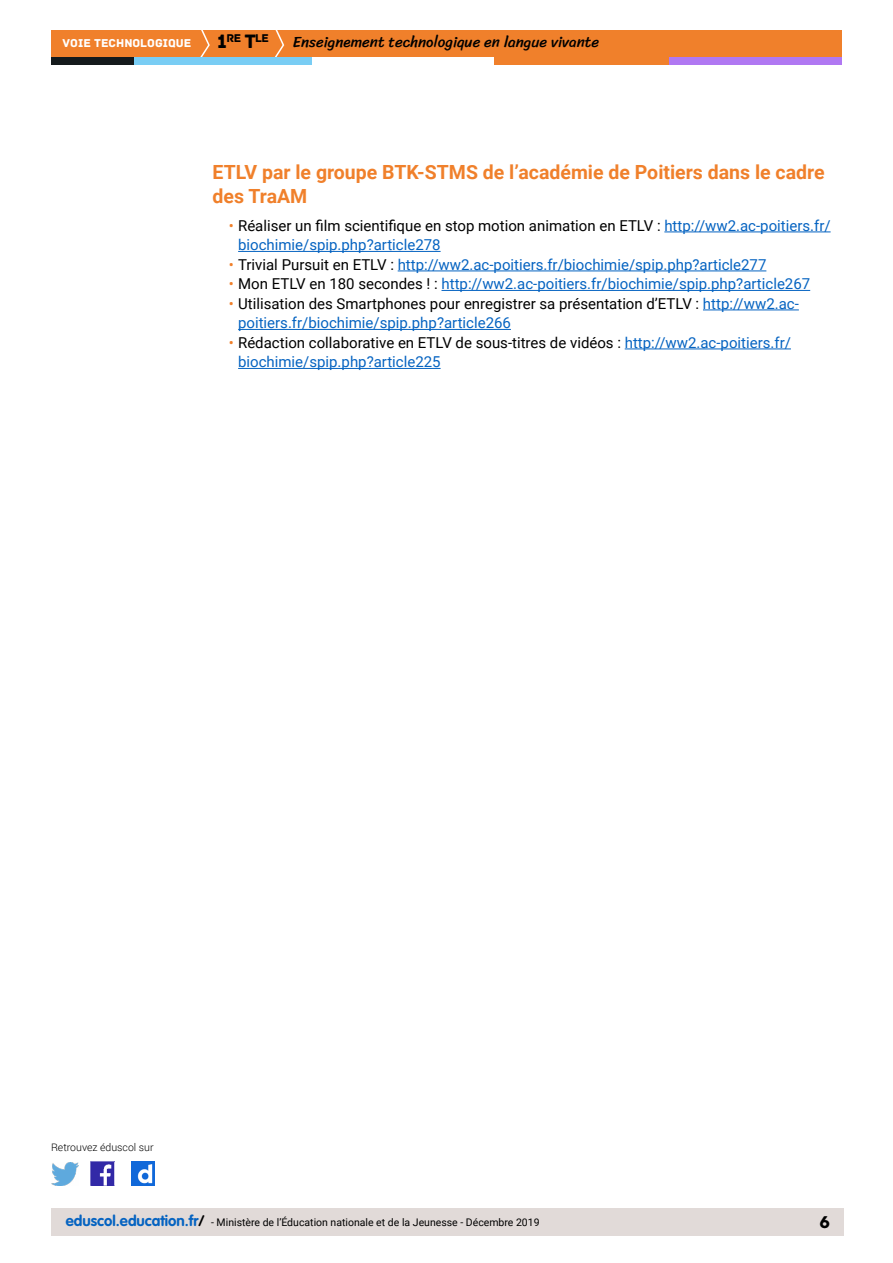
<style>
.page{position:relative;width:893px;height:1263px;background:#fff}
.page>*{position:absolute;margin:0;border:0;box-sizing:border-box;transform-origin:0 0}
.t1{font:700 19.5px/23.4px "Roboto";color:#f0802b}
.t2{font:18px "Archive";color:#000}
.t3{font:15px/19.5px "Roboto";color:#0563c1}
.t4{font:15px/19.5px "Roboto";color:#000}
.t5{font:15px "Sriracha";color:#000}
.t6{font:12px "Archive";color:#fff}
.t7{font:11.85px "Archive";color:#000}
.t8{font:10.5px "Roboto";color:#000}
.t9{font:300 10.5px "Roboto";color:#000}
.s1{font-size:20.4px}
.s2{color:#f0802b}
.s3{color:#000}
.s4{color:#0563c1}
.s5{font-family:"VAG Rounded Std";font-weight:700;font-size:15px;color:#0563c1}
.s6{font-family:"VAG Rounded Std";font-weight:700;font-size:15px}
</style>
<div class="page">
<div style="left:51px;top:30px;width:791px;height:27px;background:#f0802b"></div>
<svg style="left:200px;top:30px;width:10px;height:27px"></svg>
<svg style="left:275px;top:30px;width:10px;height:27px"></svg>
<div style="left:133px;top:57px;width:179px;height:8px;background:#79cdf4"></div>
<div style="left:51px;top:57px;width:82px;height:8px;background:#141a1c"></div>
<div style="left:667px;top:57px;width:175px;height:8px;background:#b078f2"></div>
<div style="left:494px;top:57px;width:175px;height:8px;background:#f0802b"></div>
<div style="left:51px;top:1209px;width:792px;height:27px;background:#e1dad8"></div>
<img style="left:91px;top:1162px;width:23px;height:23px">
<img style="left:51px;top:1163px;width:28px;height:22px">
<img style="left:132px;top:1162px;width:22px;height:23px">
<hr style="left:664px;top:232px;width:167px;height:1px;background:#0563c1">
<hr style="left:238px;top:251px;width:203px;height:1px;background:#0563c1">
<hr style="left:398px;top:271px;width:368px;height:1px;background:#0563c1">
<hr style="left:441px;top:290px;width:369px;height:1px;background:#0563c1">
<hr style="left:703px;top:310px;width:96px;height:1px;background:#0563c1">
<hr style="left:238px;top:329px;width:273px;height:1px;background:#0563c1">
<hr style="left:625px;top:349px;width:166px;height:1px;background:#0563c1">
<hr style="left:238px;top:368px;width:203px;height:1px;background:#0563c1">
<p class="t7" style="left:217px;top:31px;width:53px"><span class="s1">1</span>RE <span class="s1">T</span>LE</p>
<p class="t6" style="left:63px;top:36px;width:130px">VOIE TECHNOLOGIQUE</p>
<p class="t5" style="left:293px;top:33px;width:308px">Enseignement technologique en langue vivante</p>
<h1 class="t1" style="left:213px;top:160px;width:614px">ETLV par le groupe BTK-STMS de l’académie de Poitiers dans le cadre des TraAM</h1>
<p class="t3" style="left:238px;top:215px;width:594px;text-indent:-9px"><span class="s2">•</span> <span class="s3">Réaliser un film scientifique en stop motion animation en ETLV :</span> http://ww2.ac-poitiers.fr/ biochimie/spip.php?article278</p>
<p class="t3" style="left:229px;top:254px;width:539px"><span class="s2">•</span> <span class="s3">Trivial Pursuit en ETLV :</span> http://ww2.ac-poitiers.fr/biochimie/spip.php?article277</p>
<p class="t3" style="left:229px;top:274px;width:583px"><span class="s2">•</span> <span class="s3">Mon ETLV en 180 secondes ! :</span> http://ww2.ac-poitiers.fr/biochimie/spip.php?article267</p>
<p class="t4" style="left:238px;top:293px;width:562px;text-indent:-9px"><span class="s2">•</span> Utilisation des Smartphones pour enregistrer sa présentation d’ETLV : <span class="s4">http://ww2.ac&shy;poitiers.fr/biochimie/spip.php?article266</span></p>
<p class="t3" style="left:238px;top:332px;width:554px;text-indent:-9px"><span class="s2">•</span> <span class="s3">Rédaction collaborative en ETLV de sous-titres de vidéos :</span> http://ww2.ac-poitiers.fr/ biochimie/spip.php?article225</p>
<p class="t9" style="left:51px;top:1140px;width:104px">Retrouvez éduscol sur</p>
<p class="t8" style="left:66px;top:1215px;width:475px"><span class="s5">eduscol.education.fr</span><span class="s6">/</span> - Ministère de l’Éducation nationale et de la Jeunesse - Décembre 2019</p>
<p class="t2" style="left:820px;top:1211px;width:12px">6</p>
</div>
